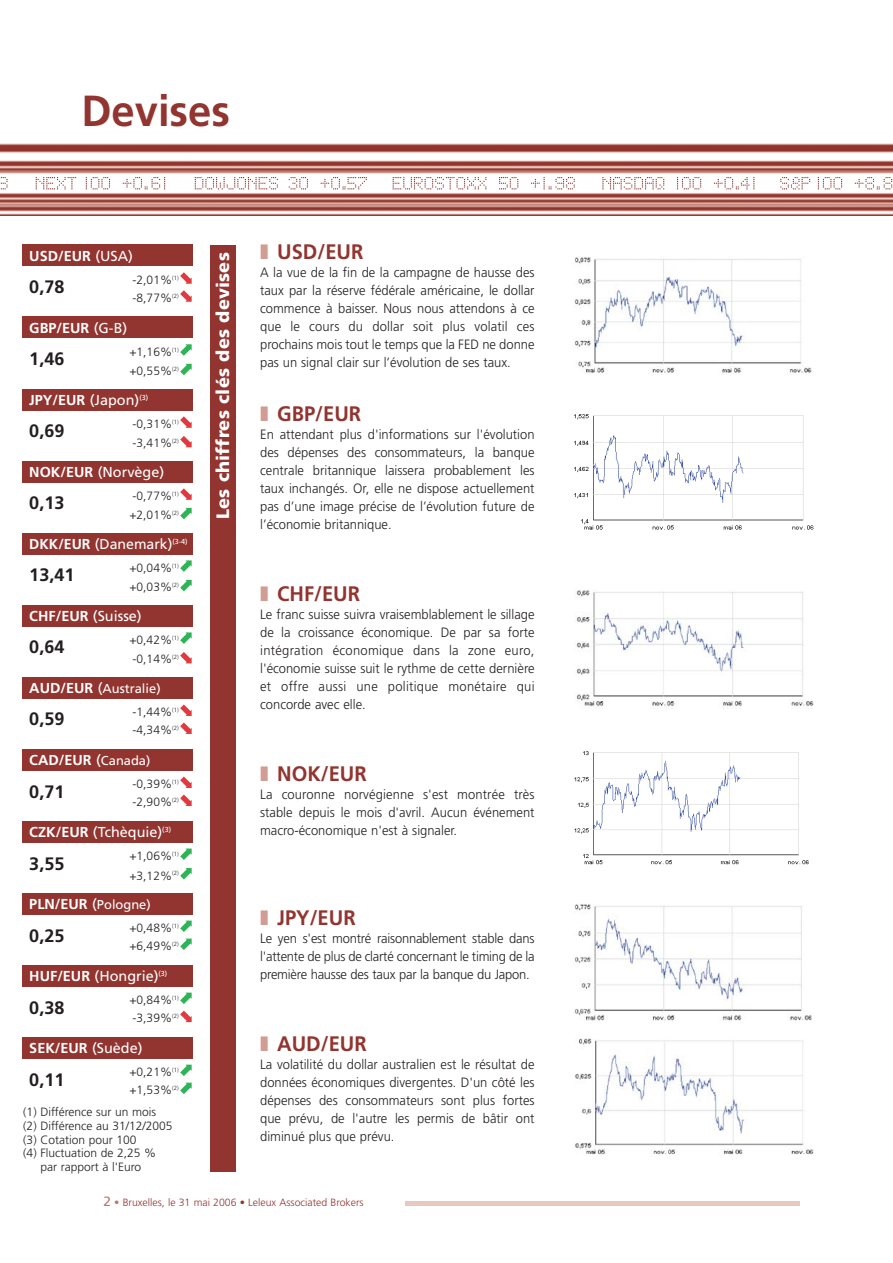
<style>
.page{position:relative;width:893px;height:1263px;background:#fff}
.page>*{position:absolute;margin:0;border:0;box-sizing:border-box;transform-origin:0 0}
.t1{font:700 43.5px "Frutiger";color:#92342f;scale:.96 1}
.t2{font:700 21px "Frutiger";color:#92342f;scale:.96 1}
.t3{font:700 18px "Frutiger";color:#231f20}
.t4{font:900 18px "Frutiger";letter-spacing:.01em;color:#fff}
.t5{font:14.4px "Frutiger";color:#fff}
.t6{font:700 14.4px "Frutiger";color:#fff}
.t7{font:300 13.5px/18px "Frutiger";color:#231f20;text-align:justify;scale:.96 1}
.t8{font:12.9px "Frutiger";color:#fff}
.t9{font:300 12px/18px "Frutiger";color:#231f20}
.t10{font:300 10.5px "Frutiger";color:#92342f}
.s1{font-weight:400}
.s2{font-weight:700}
.s3{font-weight:700;font-size:14.4px}
.s4{font-size:14.4px}
.s5{font-weight:400;font-size:12.9px}
.s6{color:#d19d92}
.s7{font-weight:400;font-size:13.5px;color:#bb776b}
.s8{color:#bb776b}
</style>
<div class="page">
<img style="left:574px;top:257px;width:237px;height:116px">
<img style="left:575px;top:414px;width:238px;height:116px">
<img style="left:576px;top:590px;width:237px;height:119px">
<img style="left:575px;top:1039px;width:238px;height:116px">
<img style="left:0;top:143px;width:892px;height:73px">
<svg style="left:36px;top:177px;width:40px;height:12px"></svg>
<svg style="left:86px;top:177px;width:24px;height:12px"></svg>
<svg style="left:123px;top:177px;width:42px;height:12px"></svg>
<svg style="left:195px;top:177px;width:83px;height:12px"></svg>
<svg style="left:288px;top:177px;width:20px;height:12px"></svg>
<svg style="left:320px;top:177px;width:47px;height:12px"></svg>
<svg style="left:392px;top:177px;width:94px;height:12px"></svg>
<svg style="left:499px;top:177px;width:19px;height:12px"></svg>
<svg style="left:531px;top:177px;width:43px;height:12px"></svg>
<svg style="left:602px;top:177px;width:62px;height:12px"></svg>
<svg style="left:677px;top:177px;width:24px;height:12px"></svg>
<svg style="left:713px;top:177px;width:41px;height:12px"></svg>
<svg style="left:780px;top:177px;width:30px;height:12px"></svg>
<svg style="left:817px;top:177px;width:25px;height:12px"></svg>
<svg style="left:854px;top:177px;width:38px;height:12px"></svg>
<svg style="left:0;top:177px;width:8px;height:12px"></svg>
<hr style="left:102px;top:1202px;width:697px;height:4px;background:#e6c9c0">
<div style="left:102px;top:1195px;width:302px;height:23px;background:#fff"></div>
<div style="left:22px;top:245px;width:170px;height:21px;background:#92342f"></div>
<svg style="left:180px;top:290px;width:12px;height:12px"></svg>
<svg style="left:180px;top:272px;width:12px;height:12px"></svg>
<div style="left:22px;top:317px;width:170px;height:21px;background:#92342f"></div>
<svg style="left:180px;top:364px;width:12px;height:11px"></svg>
<svg style="left:180px;top:344px;width:12px;height:12px"></svg>
<div style="left:22px;top:389px;width:170px;height:21px;background:#92342f"></div>
<svg style="left:180px;top:436px;width:12px;height:11px"></svg>
<svg style="left:180px;top:416px;width:12px;height:12px"></svg>
<div style="left:22px;top:461px;width:170px;height:21px;background:#92342f"></div>
<svg style="left:180px;top:508px;width:12px;height:11px"></svg>
<svg style="left:180px;top:488px;width:12px;height:12px"></svg>
<div style="left:22px;top:533px;width:170px;height:21px;background:#92342f"></div>
<svg style="left:180px;top:580px;width:12px;height:11px"></svg>
<svg style="left:180px;top:560px;width:12px;height:12px"></svg>
<div style="left:22px;top:605px;width:170px;height:21px;background:#92342f"></div>
<svg style="left:180px;top:652px;width:12px;height:11px"></svg>
<svg style="left:180px;top:632px;width:12px;height:12px"></svg>
<div style="left:22px;top:677px;width:170px;height:21px;background:#92342f"></div>
<svg style="left:180px;top:723px;width:12px;height:11px"></svg>
<svg style="left:180px;top:705px;width:12px;height:11px"></svg>
<div style="left:22px;top:749px;width:170px;height:21px;background:#92342f"></div>
<svg style="left:180px;top:795px;width:12px;height:11px"></svg>
<svg style="left:180px;top:777px;width:12px;height:11px"></svg>
<div style="left:22px;top:821px;width:170px;height:21px;background:#92342f"></div>
<svg style="left:180px;top:868px;width:12px;height:12px"></svg>
<svg style="left:180px;top:849px;width:12px;height:11px"></svg>
<div style="left:22px;top:893px;width:170px;height:21px;background:#92342f"></div>
<svg style="left:180px;top:939px;width:12px;height:11px"></svg>
<svg style="left:180px;top:921px;width:12px;height:11px"></svg>
<div style="left:22px;top:965px;width:170px;height:21px;background:#92342f"></div>
<svg style="left:180px;top:1011px;width:12px;height:11px"></svg>
<svg style="left:180px;top:993px;width:12px;height:11px"></svg>
<div style="left:22px;top:1037px;width:170px;height:21px;background:#92342f"></div>
<svg style="left:180px;top:1083px;width:12px;height:11px"></svg>
<svg style="left:180px;top:1065px;width:12px;height:11px"></svg>
<div style="left:211px;top:245px;width:25px;height:926px;background:#92342f"></div>
<img style="left:574px;top:751px;width:235px;height:114px">
<img style="left:574px;top:904px;width:237px;height:116px">
<h1 class="t1" style="left:81px;top:94px;width:156px">Devises</h1>
<p class="t6" style="left:29px;top:250px;width:105px">USD/EUR <span class="s1">(USA)</span></p>
<h3 class="t3" style="left:29px;top:280px;width:37px">0,78</h3>
<p class="t9" style="left:133px;top:271px;width:48px">-2,01%<sup>(1) </sup>-8,77%<sup>(2)</sup></p>
<p class="t6" style="left:29px;top:322px;width:99px">GBP/EUR <span class="s1">(G-B)</span></p>
<h3 class="t3" style="left:29px;top:352px;width:37px">1,46</h3>
<p class="t9" style="left:129px;top:343px;width:51px;line-height:19.5px">+1,16%<sup>(1) </sup>+0,55%<sup>(2)</sup></p>
<p class="t6" style="left:29px;top:394px;width:120px">JPY/EUR <span class="s1">(Japon)</span><sup>(3)</sup></p>
<h3 class="t3" style="left:29px;top:424px;width:37px">0,69</h3>
<p class="t9" style="left:133px;top:415px;width:48px;line-height:19.5px">-0,31%<sup>(1) </sup>-3,41%<sup>(2)</sup></p>
<p class="t5" style="left:29px;top:466px;width:136px"><span class="s2">NOK/EUR</span> (Norvège)</p>
<h3 class="t3" style="left:29px;top:496px;width:37px">0,13</h3>
<p class="t9" style="left:129px;top:487px;width:51px;line-height:19.5px">-0,77%<sup>(1) </sup>+2,01%<sup>(2)</sup></p>
<p class="t5" style="left:29px;top:538px;width:160px"><span class="s2">DKK/EUR</span> (Danemark)<sup>(3-4)</sup></p>
<h3 class="t3" style="left:29px;top:568px;width:47px">13,41</h3>
<p class="t9" style="left:129px;top:559px;width:51px;line-height:19.5px">+0,04%<sup>(1) </sup>+0,03%<sup>(2)</sup></p>
<p class="t5" style="left:29px;top:610px;width:114px"><span class="s2">CHF/EUR</span> (Suisse)</p>
<h3 class="t3" style="left:29px;top:640px;width:37px">0,64</h3>
<p class="t9" style="left:129px;top:631px;width:51px;line-height:19.5px">+0,42%<sup>(1) </sup>-0,14%<sup>(2)</sup></p>
<p class="t8" style="left:29px;top:683px;width:133px"><span class="s3">AUD/EUR</span> <span class="s4">(</span>Australie)</p>
<h3 class="t3" style="left:29px;top:712px;width:37px">0,59</h3>
<p class="t9" style="left:133px;top:704px;width:48px">-1,44%<sup>(1) </sup>-4,34%<sup>(2)</sup></p>
<p class="t6" style="left:29px;top:754px;width:123px">CAD/EUR <span class="s1">(</span><span class="s5">Canada)</span></p>
<h3 class="t3" style="left:29px;top:784px;width:37px">0,71</h3>
<p class="t9" style="left:133px;top:776px;width:48px">-0,39%<sup>(1) </sup>-2,90%<sup>(2)</sup></p>
<p class="t5" style="left:29px;top:826px;width:143px"><span class="s2">CZK/EUR</span> (Tchèquie)<sup>(3)</sup></p>
<h3 class="t3" style="left:29px;top:856px;width:37px">3,55</h3>
<p class="t9" style="left:129px;top:847px;width:51px;line-height:19.5px">+1,06%<sup>(1) </sup>+3,12%<sup>(2)</sup></p>
<p class="t8" style="left:29px;top:899px;width:123px"><span class="s3">PLN/EUR</span> <span class="s4">(</span>Pologne)</p>
<h3 class="t3" style="left:29px;top:928px;width:37px">0,25</h3>
<p class="t9" style="left:129px;top:920px;width:51px">+0,48%<sup>(1) </sup>+6,49%<sup>(2)</sup></p>
<p class="t5" style="left:29px;top:970px;width:139px"><span class="s2">HUF/EUR</span> (Hongrie)<sup>(3)</sup></p>
<h3 class="t3" style="left:29px;top:1000px;width:37px">0,38</h3>
<p class="t9" style="left:129px;top:992px;width:51px">+0,84%<sup>(1) </sup>-3,39%<sup>(2)</sup></p>
<p class="t6" style="left:29px;top:1042px;width:115px">SEK/EUR <span class="s1">(Suède)</span></p>
<h3 class="t3" style="left:29px;top:1072px;width:37px">0,11</h3>
<p class="t9" style="left:129px;top:1064px;width:51px">+0,21%<sup>(1) </sup>+1,53%<sup>(2)</sup></p>
<p class="t9" style="left:23px;top:1104px;width:134px">(1) Différence sur un mois</p>
<p class="t9" style="left:23px;top:1118px;width:151px">(2) Différence au 31/12/2005</p>
<p class="t9" style="left:23px;top:1131px;width:115px">(3) Cotation pour 100</p>
<p class="t9" style="left:23px;top:1145px;width:134px">(4) Fluctuation de 2,25 %</p>
<p class="t9" style="left:40px;top:1159px;width:102px">par rapport à l'Euro</p>
<h3 class="t4" style="left:216px;top:519px;width:268px;rotate:-90deg">Les chiffres clés des devises</h3>
<h2 class="t2" style="left:260px;top:243px;width:109px"><span class="s6">❚</span> USD/EUR</h2>
<p class="t7" style="left:260px;top:265px;width:287px">A la vue de la fin de la campagne de hausse des taux par la réserve fédérale américaine, le dollar commence à baisser. Nous nous attendons à ce que le cours du dollar soit plus volatil ces prochains mois tout le temps que la FED ne donne pas un signal clair sur l’évolution de ses taux.</p>
<h2 class="t2" style="left:260px;top:405px;width:107px"><span class="s6">❚</span> GBP/EUR</h2>
<p class="t7" style="left:260px;top:427px;width:287px">En attendant plus d'informations sur l'évolution des dépenses des consommateurs, la banque centrale britannique laissera probablement les taux inchangés. Or, elle ne dispose actuellement pas d’une image précise de l’évolution future de l’économie britannique.</p>
<h2 class="t2" style="left:260px;top:585px;width:106px"><span class="s6">❚</span> CHF/EUR</h2>
<p class="t7" style="left:260px;top:607px;width:287px">Le franc suisse suivra vraisemblablement le sillage de la croissance économique. De par sa forte intégration économique dans la zone euro, l'économie suisse suit le rythme de cette dernière et offre aussi une politique monétaire qui concorde avec elle.</p>
<h2 class="t2" style="left:260px;top:765px;width:113px"><span class="s6">❚</span> NOK/EUR</h2>
<p class="t7" style="left:260px;top:787px;width:287px">La couronne norvégienne s'est montrée très stable depuis le mois d'avril. Aucun événement macro-économique n'est à signaler.</p>
<h2 class="t2" style="left:260px;top:909px;width:101px"><span class="s6">❚</span> JPY/EUR</h2>
<p class="t7" style="left:260px;top:931px;width:287px">Le yen s'est montré raisonnablement stable dans l'attente de plus de clarté concernant le timing de la première hausse des taux par la banque du Japon.</p>
<h2 class="t2" style="left:260px;top:1035px;width:113px"><span class="s6">❚</span> AUD/EUR</h2>
<p class="t7" style="left:260px;top:1057px;width:287px">La volatilité du dollar australien est le résultat de données économiques divergentes. D'un côté les dépenses des consommateurs sont plus fortes que prévu, de l'autre les permis de bâtir ont diminué plus que prévu.</p>
<p class="t10" style="left:104px;top:1199px;width:261px"><span class="s7">2</span> <span class="s8">•</span> Bruxelles, le 31 mai 2006 • Leleux Associated Brokers</p>
</div>
